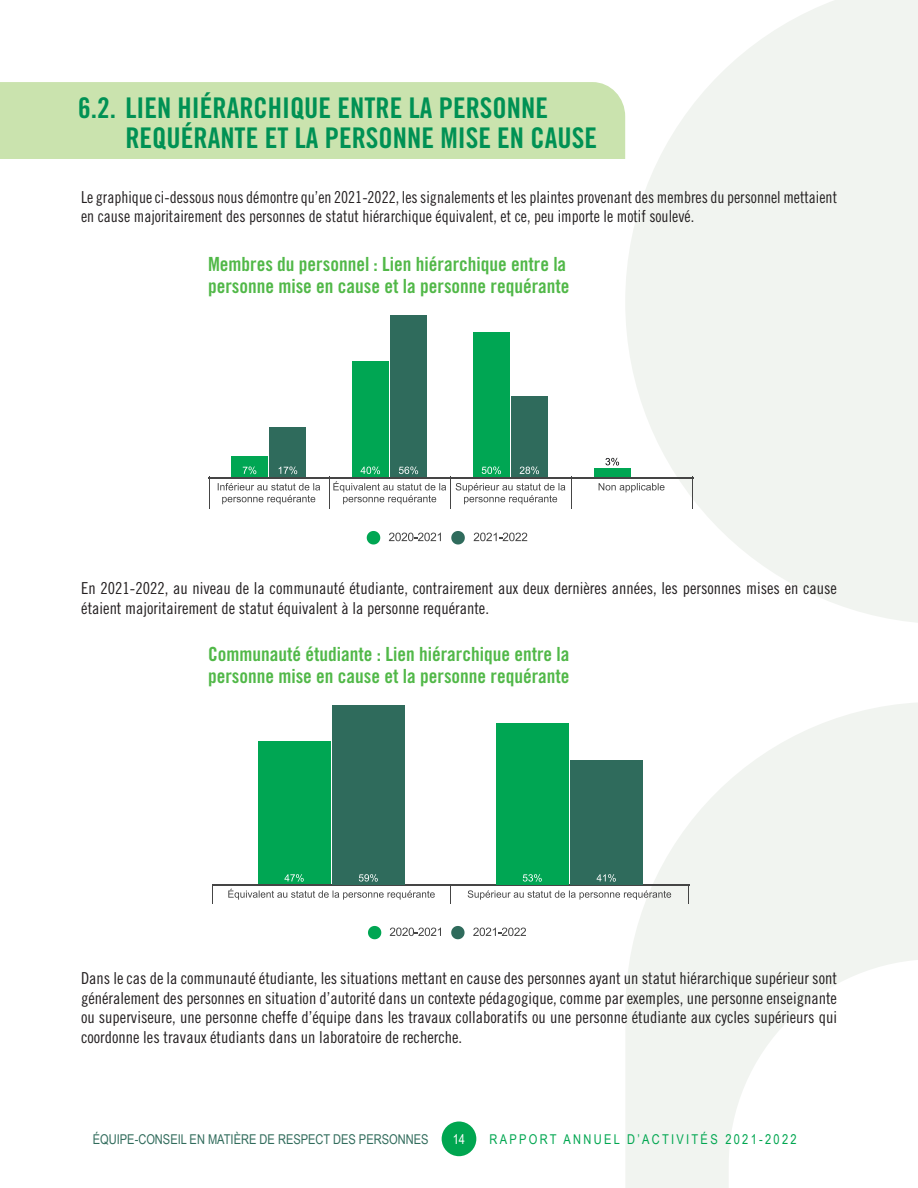
<style>
.page{position:relative;width:918px;height:1188px;background:#fff}
.page>*{position:absolute;margin:0;border:0;box-sizing:border-box;transform-origin:0 0}
.t1{font:28.5px/30px "Trade Gothic Bold Cond Twenty";color:#009154}
.t2{font:19.5px/22.5px "Trade Gothic Bold Cond Twenty";color:#51b848}
.t3{font:16.5px/19.5px "Trade Gothic Cond Eighteen";color:#231f20}
.t4{font:16.5px/19.5px "Trade Gothic Cond Eighteen";color:#231f20;scale:.96 1}
.t5{font:13.5px "Arial Narrow";color:#306b5b}
.t6{font:13.5px "Arial Narrow";letter-spacing:.17em;color:#00a650}
.t7{font:13.5px "Arial Narrow";color:#fff}
</style>
<div class="page">
<svg style="left:625px;top:0;width:293px;height:1188px;fill:#f1f4f0"></svg>
<div style="left:442px;top:1122px;width:34px;height:34px;background:#00a650;border-radius:50%"></div>
<div style="left:0;top:82px;width:625px;height:77px;background:#cae3ae"></div>
<svg style="left:218px;top:483px;width:102px;height:21px"></svg>
<svg style="left:333px;top:481px;width:113px;height:23px"></svg>
<svg style="left:456px;top:483px;width:109px;height:21px"></svg>
<svg style="left:599px;top:483px;width:66px;height:9px"></svg>
<hr style="left:209px;top:477px;width:485px;height:2px;background:#454545">
<hr style="left:209px;top:477px;width:1px;height:32px;background:#454545">
<hr style="left:330px;top:477px;width:1px;height:32px;background:#454545">
<hr style="left:450px;top:477px;width:1px;height:32px;background:#454545">
<hr style="left:571px;top:477px;width:1px;height:32px;background:#454545">
<hr style="left:692px;top:477px;width:1px;height:32px;background:#454545">
<div style="left:231px;top:457px;width:37px;height:20px;background:#00a653"></div>
<div style="left:270px;top:428px;width:36px;height:49px;background:#2f6b5c"></div>
<div style="left:352px;top:361px;width:37px;height:116px;background:#00a653"></div>
<div style="left:390px;top:315px;width:37px;height:162px;background:#2f6b5c"></div>
<div style="left:473px;top:332px;width:37px;height:145px;background:#00a653"></div>
<div style="left:511px;top:396px;width:37px;height:81px;background:#2f6b5c"></div>
<div style="left:594px;top:468px;width:37px;height:9px;background:#00a653"></div>
<svg style="left:243px;top:467px;width:13px;height:7px"></svg>
<svg style="left:279px;top:467px;width:18px;height:7px"></svg>
<svg style="left:361px;top:467px;width:19px;height:7px"></svg>
<svg style="left:399px;top:467px;width:19px;height:7px"></svg>
<svg style="left:482px;top:467px;width:19px;height:7px"></svg>
<svg style="left:520px;top:467px;width:19px;height:7px"></svg>
<svg style="left:605px;top:458px;width:14px;height:7px"></svg>
<svg style="left:367px;top:531px;width:13px;height:14px"></svg>
<svg style="left:389px;top:533px;width:52px;height:8px"></svg>
<svg style="left:451px;top:531px;width:14px;height:14px"></svg>
<svg style="left:474px;top:533px;width:53px;height:8px"></svg>
<svg style="left:228px;top:889px;width:207px;height:11px"></svg>
<svg style="left:468px;top:890px;width:203px;height:10px"></svg>
<hr style="left:212px;top:884px;width:478px;height:2px;background:#454545">
<svg style="left:212px;top:886px;width:1px;height:18px"></svg>
<svg style="left:450px;top:886px;width:1px;height:18px"></svg>
<svg style="left:688px;top:886px;width:1px;height:18px"></svg>
<div style="left:258px;top:742px;width:73px;height:142px;background:#00a653"></div>
<div style="left:332px;top:705px;width:73px;height:179px;background:#2f6b5c"></div>
<div style="left:496px;top:723px;width:73px;height:161px;background:#00a653"></div>
<div style="left:570px;top:760px;width:73px;height:124px;background:#2f6b5c"></div>
<svg style="left:284px;top:874px;width:20px;height:8px"></svg>
<svg style="left:359px;top:874px;width:19px;height:8px"></svg>
<svg style="left:523px;top:874px;width:19px;height:8px"></svg>
<svg style="left:597px;top:874px;width:19px;height:8px"></svg>
<svg style="left:368px;top:926px;width:13px;height:13px"></svg>
<svg style="left:390px;top:928px;width:51px;height:8px"></svg>
<svg style="left:451px;top:926px;width:14px;height:13px"></svg>
<svg style="left:473px;top:928px;width:53px;height:8px"></svg>
<h1 class="t1" style="left:125px;top:93px;width:473px;text-indent:-47px">6.2. LIEN HIÉRARCHIQUE ENTRE LA PERSONNE<br>REQUÉRANTE ET LA PERSONNE MISE EN CAUSE</h1>
<p class="t4" style="left:81px;top:187px;width:789px">Le graphique ci-dessous nous démontre qu’en 2021-2022, les signalements et les plaintes provenant des membres du personnel mettaient en cause majoritairement des personnes de statut hiérarchique équivalent, et ce, peu importe le motif soulevé.</p>
<p class="t2" style="left:208px;top:253px;width:363px">Membres du personnel : Lien hiérarchique entre la personne mise en cause et la personne requérante</p>
<p class="t3" style="left:81px;top:579px;width:757px">En 2021-2022, au niveau de la communauté étudiante, contrairement aux deux dernières années, les personnes mises en cause étaient majoritairement de statut équivalent à la personne requérante.</p>
<p class="t2" style="left:208px;top:642px;width:363px">Communauté étudiante : Lien hiérarchique entre la personne mise en cause et la personne requérante</p>
<p class="t3" style="left:81px;top:968px;width:758px;text-align:justify">Dans le cas de la communauté étudiante, les situations mettant en cause des personnes ayant un statut hiérarchique supérieur sont généralement des personnes en situation d’autorité dans un contexte pédagogique, comme par exemples, une personne enseignante ou superviseure, une personne cheffe d’équipe dans les travaux collaboratifs ou une personne étudiante aux cycles supérieurs qui coordonne les travaux étudiants dans un laboratoire de recherche.</p>
<p class="t5" style="left:93px;top:1129px;width:337px">ÉQUIPE-CONSEIL EN MATIÈRE DE RESPECT DES PERSONNES</p>
<p class="t7" style="left:453px;top:1130px;width:14px">14</p>
<p class="t6" style="left:490px;top:1129px;width:309px">RAPPORT ANNUEL D’ACTIVITÉS 2021-2022</p>
</div>
